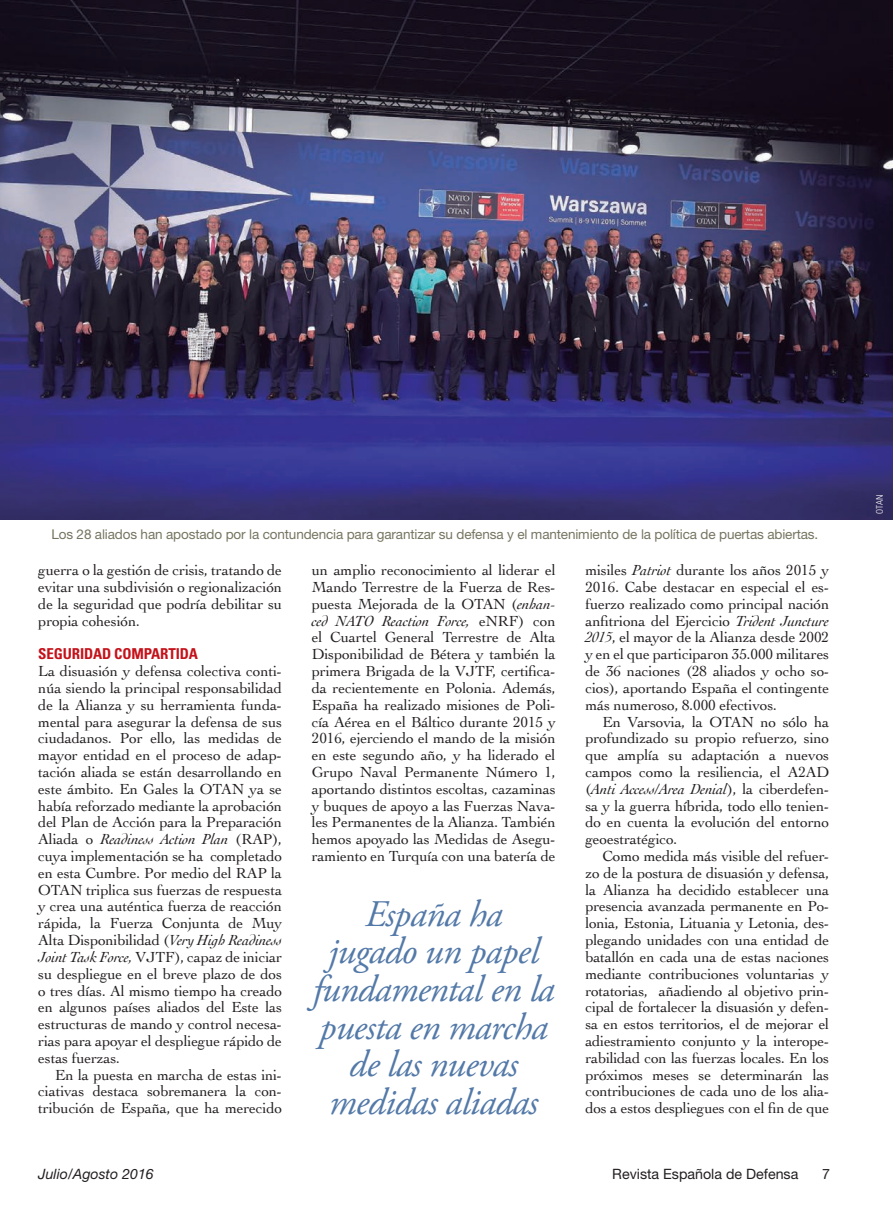
<style>
.page{position:relative;width:893px;height:1217px;background:#fff}
.page>*{position:absolute;margin:0;border:0;box-sizing:border-box;transform-origin:0 0}
.Sumarioaviación{font:italic 37.5px/37.5px "Adobe Garamond Pro";letter-spacing:-.02em;color:#5379a8;text-align:center}
.Texto_general{font:15.3px/16.8px "Cochin";letter-spacing:-.01em;color:#231f20;text-align:justify}
.Ladillo{font:700 condensed 15px "Univers";letter-spacing:-.01em;color:#c4121a}
.t1{font:14.25px "Helvetica Neue";color:#231f20}
.t2{font:italic 14.25px "Helvetica Neue";color:#231f20}
.Pie_de_foto{font:13.5px "Helvetica Neue";letter-spacing:-.01em;color:#767561}
.Crédito_foto{font:300 condensed 9px "Univers";color:#fff}
.s1{font-style:italic}
</style>
<div class="page">
<img style="left:0;top:0;width:893px;height:519px">
<p class="Pie_de_foto" style="left:51px;top:526px;width:768px">Los 28 aliados han apostado por la contundencia para garantizar su defensa y el mantenimiento de la política de puertas abiertas.</p>
<p class="Texto_general" style="left:38px;top:561px;width:245px">guerra o la gestión de crisis, tratando de evitar una subdivisión o regionalización de la seguridad que podría debilitar su propia cohesión.</p>
<p class="Ladillo" style="left:38px;top:644px;width:161px">SEGURIDAD COMPARTIDA</p>
<p class="Texto_general" style="left:38px;top:662px;width:245px">La disuasión y defensa colectiva conti&shy;núa siendo la principal responsabilidad de la Alianza y su herramienta funda&shy;mental para asegurar la defensa de sus ciudadanos. Por ello, las medidas de mayor entidad en el proceso de adap&shy;tación aliada se están desarrollando en este ámbito. En Gales la OTAN ya se había reforzado mediante la aprobación del Plan de Acción para la Preparación Aliada o <span class="s1">Readiness Action Plan</span> (RAP), cuya implementación se ha completado en esta Cumbre. Por medio del RAP la OTAN triplica sus fuerzas de respuesta y crea una auténtica fuerza de reacción rápida, la Fuerza Conjunta de Muy Alta Disponibilidad (<span class="s1">Very High Readiness Joint Task Force,</span> VJTF), capaz de iniciar su despliegue en el breve plazo de dos o tres días. Al mismo tiempo ha creado en algunos países aliados del Este las estructuras de mando y control necesa&shy;rias para apoyar el despliegue rápido de estas fuerzas.</p>
<p class="Texto_general" style="left:38px;top:1065px;width:245px;text-indent:17px">En la puesta en marcha de estas ini&shy;ciativas destaca sobremanera la con&shy;tribución de España, que ha merecido</p>
<p class="Texto_general" style="left:312px;top:561px;width:245px">un amplio reconocimiento al liderar el Mando Terrestre de la Fuerza de Res&shy;puesta Mejorada de la OTAN (<span class="s1">enhan&shy;ced NATO Reaction Force,</span> eNRF) con el Cuartel General Terrestre de Alta Disponibilidad de Bétera y también la primera Brigada de la VJTF, certifica&shy;da recientemente en Polonia. Además, España ha realizado misiones de Poli&shy;cía Aérea en el Báltico durante 2015 y 2016, ejerciendo el mando de la misión en este segundo año, y ha liderado el Grupo Naval Permanente Número 1, aportando distintos escoltas, cazaminas y buques de apoyo a las Fuerzas Nava&shy;les Permanentes de la Alianza. También hemos apoyado las Medidas de Asegu&shy;ramiento en Turquía con una batería de</p>
<p class="Texto_general" style="left:585px;top:561px;width:245px">misiles <span class="s1">Patriot</span> durante los años 2015 y 2016. Cabe destacar en especial el es&shy;fuerzo realizado como principal nación anfitriona del Ejercicio <span class="s1">Trident Juncture 2015</span>, el mayor de la Alianza desde 2002 y en el que participaron 35.000 militares de 36 naciones (28 aliados y ocho so&shy;cios), aportando España el contingente más numeroso, 8.000 efectivos.</p>
<p class="Texto_general" style="left:585px;top:712px;width:245px;text-indent:17px">En Varsovia, la OTAN no sólo ha profundizado su propio refuerzo, sino que amplía su adaptación a nuevos campos como la resiliencia, el A2AD (<span class="s1">Anti Access/Area Denial</span>), la ciberdefen&shy;sa y la guerra híbrida, todo ello tenien&shy;do en cuenta la evolución del entorno geoestratégico.</p>
<p class="Texto_general" style="left:585px;top:846px;width:245px;text-indent:17px">Como medida más visible del refuer&shy;zo de la postura de disuasión y defensa, la Alianza ha decidido establecer una presencia avanzada permanente en Po&shy;lonia, Estonia, Lituania y Letonia, des&shy;plegando unidades con una entidad de batallón en cada una de estas naciones mediante contribuciones voluntarias y rotatorias, añadiendo al objetivo prin&shy;cipal de fortalecer la disuasión y defen&shy;sa en estos territorios, el de mejorar el adiestramiento conjunto y la interope&shy;rabilidad con las fuerzas locales. En los próximos meses se determinarán las contribuciones de cada uno de los alia&shy;dos a estos despliegues con el fin de que</p>
<p class="Sumarioaviación" style="left:313px;top:896px;width:243px">España ha<br>jugado un papel fundamental en la puesta en marcha de las nuevas medidas aliadas</p>
<p class="t2" style="left:38px;top:1164px;width:117px">Julio/Agosto 2016</p>
<p class="t1" style="left:612px;top:1164px;width:188px">Revista Española de Defensa</p>
<p class="t1" style="left:822px;top:1164px;width:9px">7</p>
<p class="Crédito_foto" style="left:874px;top:513px;width:20px;rotate:-90deg">OTAN</p>
</div>
